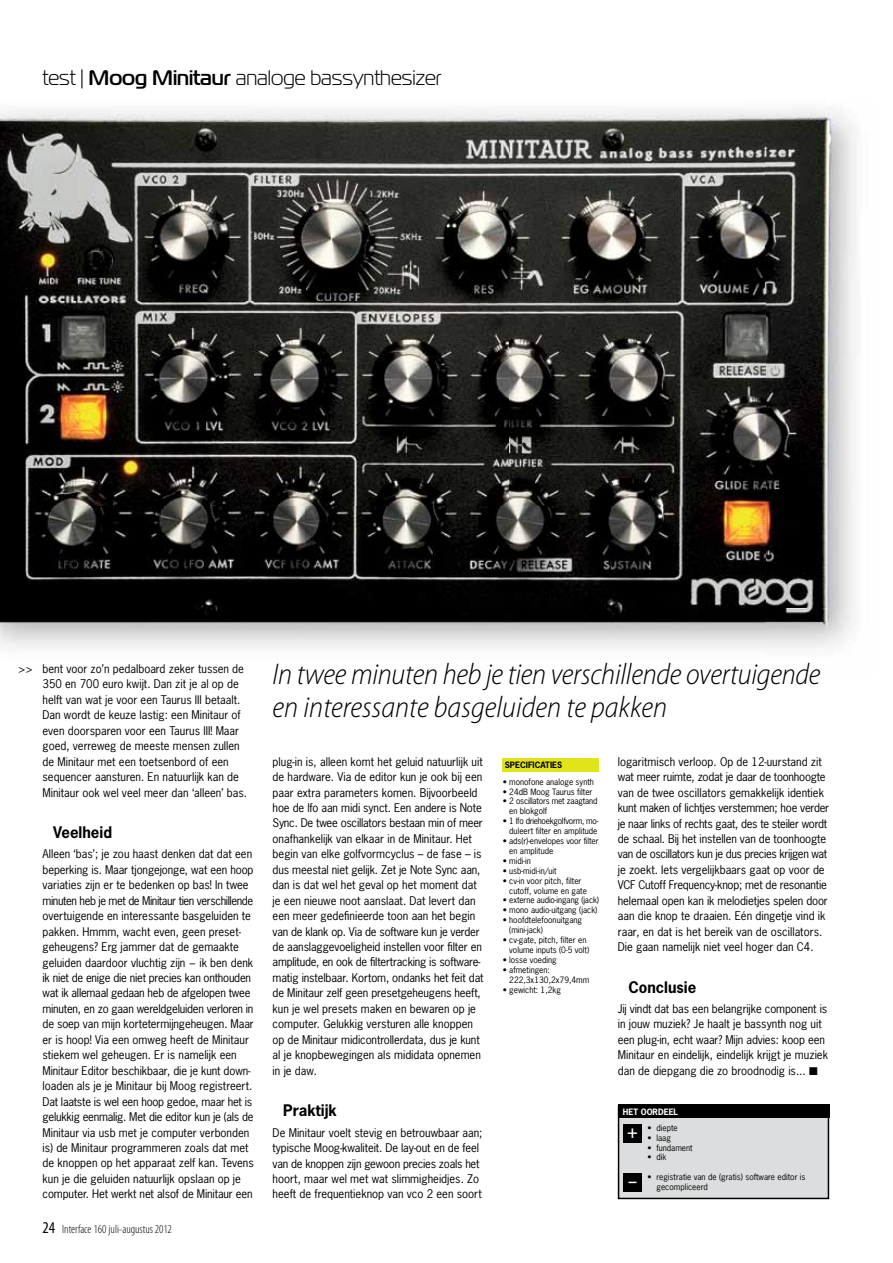
<style>
.page{position:relative;width:893px;height:1263px;background:#fff}
.page>*{position:absolute;margin:0;border:0;box-sizing:border-box;transform-origin:0 0}
.t1{font:italic 300 semi-condensed 30px/33px "Myriad Pro";letter-spacing:-.01em;color:#000}
.t2{font:21px "Magistral A";color:#000}
.t3{font:600 18px "Myriad Pro";color:#fff}
.t4{font:700 15px "News Gothic Std";color:#000}
.t5{font:300 condensed 12px "Myriad Pro";color:#000}
.t6{font:11.25px/15.5px "News Gothic Std";color:#000}
.t7{font:8.25px/9.9px "News Gothic Std";color:#000}
.t8{font:8.25px/9.9px "News Gothic Std";letter-spacing:-.02em;color:#000}
.t9{font:700 8.25px "News Gothic Std";color:#000}
.t10{font:700 8.25px "News Gothic Std";color:#fff}
.s1{font-weight:700}
.s2{font-weight:400;font-size:16.5px}
</style>
<div class="page">
<img style="left:0;top:109px;width:857px;height:540px">
<div style="left:618px;top:1106px;width:210px;height:92px;background:#dcddde"></div>
<div style="left:618px;top:1105px;width:211px;height:94px;border:2px solid #000"></div>
<div style="left:618px;top:1104px;width:211px;height:14px;background:#000"></div>
<div style="left:623px;top:1124px;width:19px;height:19px;background:#000"></div>
<div style="left:623px;top:1172px;width:19px;height:19px;background:#000"></div>
<div style="left:503px;top:758px;width:96px;height:14px;background:#e2e41a"></div>
<h2 class="t2" style="left:43px;top:65px;width:400px">test | <span class="s1">Moog Minitaur</span> analoge bassynthesizer</h2>
<p class="t6" style="left:18px;top:661px;width:16px">&gt;&gt;</p>
<p class="t6" style="left:43px;top:661px;width:206px">bent voor zo’n pedalboard zeker tussen de 350 en 700 euro kwijt. Dan zit je al op de helft van wat je voor een Taurus III betaalt.<br>Dan wordt de keuze lastig: een Minitaur of even doorsparen voor een Taurus III! Maar goed, verreweg de meeste mensen zullen de Minitaur met een toetsenbord of een sequencer aansturen. En natuurlijk kan de Minitaur ook wel veel meer dan ‘alleen’ bas.</p>
<h3 class="t4" style="left:53px;top:822px;width:60px">Veelheid</h3>
<p class="t6" style="left:43px;top:846px;width:213px">Alleen ‘bas’; je zou haast denken dat dat een beperking is. Maar tjongejonge, wat een hoop variaties zijn er te bedenken op bas! In twee minuten heb je met de Minitaur tien verschillende overtuigende en interessante basgeluiden te pakken. Hmmm, wacht even, geen preset&shy;geheugens? Erg jammer dat de gemaakte geluiden daardoor vluchtig zijn − ik ben denk ik niet de enige die niet precies kan onthouden wat ik allemaal gedaan heb de afgelopen twee minuten, en zo gaan wereldgeluiden verloren in de soep van mijn kortetermijngeheugen. Maar er is hoop! Via een omweg heeft de Minitaur stiekem wel geheugen. Er is namelijk een Minitaur Editor beschikbaar, die je kunt down&shy;loaden als je je Minitaur bij Moog registreert.<br>Dat laatste is wel een hoop gedoe, maar het is gelukkig eenmalig. Met die editor kun je (als de Minitaur via usb met je computer verbonden is) de Minitaur programmeren zoals dat met de knoppen op het apparaat zelf kan. Tevens kun je die geluiden natuurlijk opslaan op je computer. Het werkt net alsof de Minitaur een</p>
<p class="t5" style="left:43px;top:1222px;width:131px"><span class="s2">24</span> Interface 160 juli-augustus 2012</p>
<h1 class="t1" style="left:273px;top:658px;width:549px">In twee minuten heb je tien verschillende overtuigende en interessante basgeluiden te pakken</h1>
<p class="t9" style="left:505px;top:759px;width:59px">SPECIFICATIES</p>
<p class="t7" style="left:503px;top:776px;width:93px">• monofone analoge synth</p>
<p class="t7" style="left:503px;top:786px;width:91px">• 24dB Moog Taurus filter</p>
<p class="t8" style="left:509px;top:796px;width:90px;text-indent:-7px">• 2 oscillators met zaagtand en blokgolf</p>
<p class="t7" style="left:503px;top:816px;width:97px;text-align:right">• 1 lfo driehoekgolfvorm, mo - duleert filter en amplitude</p>
<p class="t7" style="left:509px;top:836px;width:91px;text-indent:-7px">• ads(r)-envelopes voor filter en amplitude</p>
<p class="t7" style="left:503px;top:856px;width:30px">• midi-in</p>
<p class="t7" style="left:503px;top:866px;width:56px">• usb-midi-in/uit</p>
<p class="t7" style="left:509px;top:875px;width:79px;text-indent:-7px">• cv-in voor pitch, filter cutoff, volume en gate</p>
<p class="t7" style="left:503px;top:895px;width:98px">• externe audio-ingang (jack)</p>
<p class="t7" style="left:503px;top:905px;width:96px">• mono audio-uitgang (jack)</p>
<p class="t7" style="left:509px;top:915px;width:74px;text-indent:-7px">• hoofdtelefoonuitgang (mini-jack)</p>
<p class="t7" style="left:509px;top:935px;width:82px;text-indent:-7px">• cv-gate, pitch, filter en volume inputs (0-5 volt)</p>
<p class="t7" style="left:503px;top:955px;width:56px">• losse voeding</p>
<p class="t7" style="left:509px;top:965px;width:82px;text-indent:-7px">• afmetingen:<br>222,3x130,2x79,4mm</p>
<p class="t7" style="left:503px;top:984px;width:60px">• gewicht: 1,2kg</p>
<p class="t6" style="left:618px;top:754px;width:213px">logaritmisch verloop. Op de 12-uurstand zit wat meer ruimte, zodat je daar de toonhoogte van de twee oscillators gemakkelijk identiek kunt maken of lichtjes verstemmen; hoe verder je naar links of rechts gaat, des te steiler wordt de schaal. Bij het instellen van de toonhoogte van de oscillators kun je dus precies krijgen wat je zoekt. Iets vergelijkbaars gaat op voor de VCF Cutoff Frequency-knop; met de resonantie helemaal open kan ik melodietjes spelen door aan die knop te draaien. Eén dingetje vind ik raar, en dat is het bereik van de oscillators.<br>Die gaan namelijk niet veel hoger dan C4.</p>
<h3 class="t4" style="left:628px;top:977px;width:69px">Conclusie</h3>
<p class="t6" style="left:618px;top:1001px;width:212px">Jij vindt dat bas een belangrijke component is in jouw muziek? Je haalt je bassynth nog uit een plug-in, echt waar? Mijn advies: koop een Minitaur en eindelijk, eindelijk krijgt je muziek dan de diepgang die zo broodnodig is... ■</p>
<p class="t6" style="left:273px;top:753px;width:212px">plug-in is, alleen komt het geluid natuurlijk uit de hardware. Via de editor kun je ook bij een paar extra parameters komen. Bijvoorbeeld hoe de lfo aan midi synct. Een andere is Note Sync. De twee oscillators bestaan min of meer onafhankelijk van elkaar in de Minitaur. Het begin van elke golfvormcyclus – de fase – is dus meestal niet gelijk. Zet je Note Sync aan, dan is dat wel het geval op het moment dat je een nieuwe noot aanslaat. Dat levert dan een meer gedefinieerde toon aan het begin van de klank op. Via de software kun je verder de aanslaggevoeligheid instellen voor filter en amplitude, en ook de filtertracking is software&shy;matig instelbaar. Kortom, ondanks het feit dat de Minitaur zelf geen presetgeheugens heeft, kun je wel presets maken en bewaren op je computer. Gelukkig versturen alle knoppen op de Minitaur midicontrollerdata, dus je kunt al je knopbewegingen als mididata opnemen in je daw.</p>
<h3 class="t4" style="left:283px;top:1100px;width:55px">Praktijk</h3>
<p class="t6" style="left:273px;top:1124px;width:211px">De Minitaur voelt stevig en betrouwbaar aan; typische Moog-kwaliteit. De lay-out en de feel van de knoppen zijn gewoon precies zoals het hoort, maar wel met wat slimmigheidjes. Zo heeft de frequentieknop van vco 2 een soort</p>
<p class="t10" style="left:623px;top:1106px;width:57px">HET OORDEEL</p>
<p class="t7" style="left:648px;top:1122px;width:32px">• diepte</p>
<p class="t7" style="left:648px;top:1132px;width:25px">• laag</p>
<p class="t7" style="left:648px;top:1142px;width:47px">• fundament</p>
<p class="t7" style="left:648px;top:1152px;width:20px">• dik</p>
<p class="t7" style="left:656px;top:1172px;width:151px;text-indent:-9px">• registratie van de (gratis) software editor is gecompliceerd</p>
<h3 class="t3" style="left:627px;top:1120px;width:12px">+</h3>
<h3 class="t3" style="left:628px;top:1169px;width:10px">–</h3>
</div>
